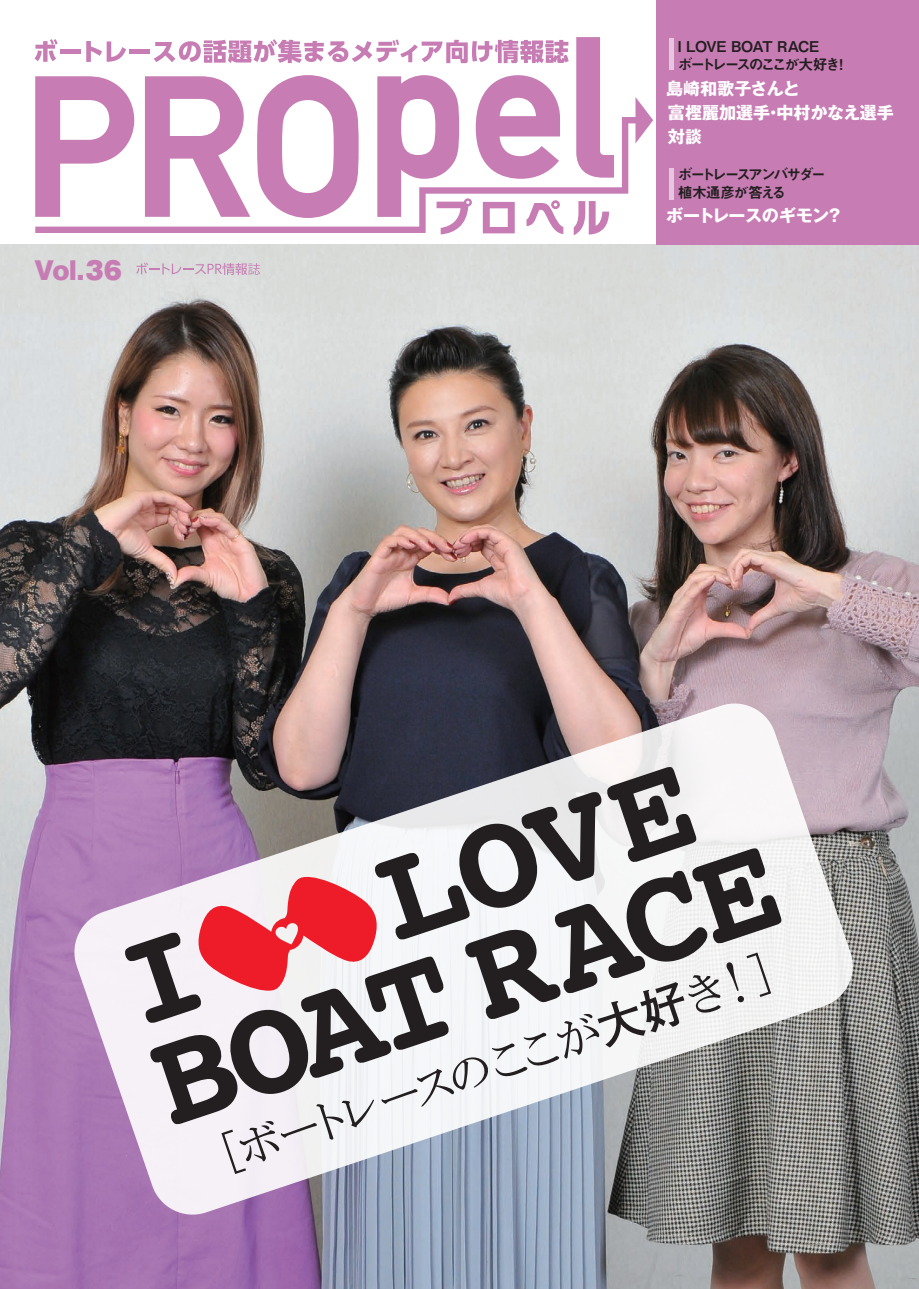
<style>
.page{position:relative;width:919px;height:1289px;background:#fff}
.page>*{position:absolute;margin:0;border:0;box-sizing:border-box;transform-origin:0 0}
.t1{font:900 24px "Gothic MB101 Pro";color:#c77db4}
.t2{font:700 16.95px/24px "Gothic MB101 Pro";color:#fff}
.t3{font:700 16.95px "Gothic MB101 Pro";letter-spacing:-.02em;color:#fff}
.t4{font:14.85px/18px "Midashi Go Pro MB31";letter-spacing:-.095em;color:#231f20}
.t5{font:14.85px/18px "Midashi Go Pro MB31";letter-spacing:-.155em;color:#231f20}
</style>
<div class="page">
<img style="left:0;top:244px;width:918px;height:1043px">
<svg style="left:74px;top:703px;width:778px;height:511px"></svg>
<div style="left:656px;top:0;width:262px;height:245px;background:#c77db4"></div>
<div style="left:576px;top:37px;width:24px;height:80px;background:#c77db4"></div>
<svg style="left:35px;top:76px;width:99px;height:41px"></svg>
<svg style="left:145px;top:76px;width:99px;height:41px"></svg>
<svg style="left:258px;top:75px;width:100px;height:42px"></svg>
<svg style="left:377px;top:75px;width:186px;height:159px"></svg>
<svg style="left:573px;top:233px;width:24px;height:2px"></svg>
<svg style="left:35px;top:117px;width:601px;height:116px"></svg>
<svg style="left:635px;top:97px;width:18px;height:46px"></svg>
<svg style="left:34px;top:39px;width:24px;height:23px"></svg>
<div style="left:60px;top:49px;width:21px;height:5px;background:#c77db4"></div>
<svg style="left:86px;top:41px;width:40px;height:21px"></svg>
<div style="left:129px;top:49px;width:21px;height:5px;background:#c77db4"></div>
<svg style="left:154px;top:39px;width:414px;height:24px"></svg>
<svg style="left:136px;top:262px;width:124px;height:13px"></svg>
<div style="left:668px;top:38px;width:5px;height:32px;background:#e5c7df"></div>
<div style="left:668px;top:168px;width:5px;height:32px;background:#e5c7df"></div>
<svg style="left:125px;top:766px;width:656px;height:407px"></svg>
<p class="t1" style="left:34px;top:250px;width:89px">Vol.36</p>
<p class="t4" style="left:677px;top:35px;width:172px">I LOVE BOAT RACE<br>ボートレースのここが大好き！</p>
<p class="t2" style="left:666px;top:75px;width:229px">島崎和歌子さんと<br>富樫麗加選手・中村かなえ選手対談</p>
<p class="t5" style="left:677px;top:164px;width:149px">ボートレースアンバサダー植木通彦が答える</p>
<p class="t3" style="left:666px;top:201px;width:178px">ボートレースのギモン？</p>
</div>
